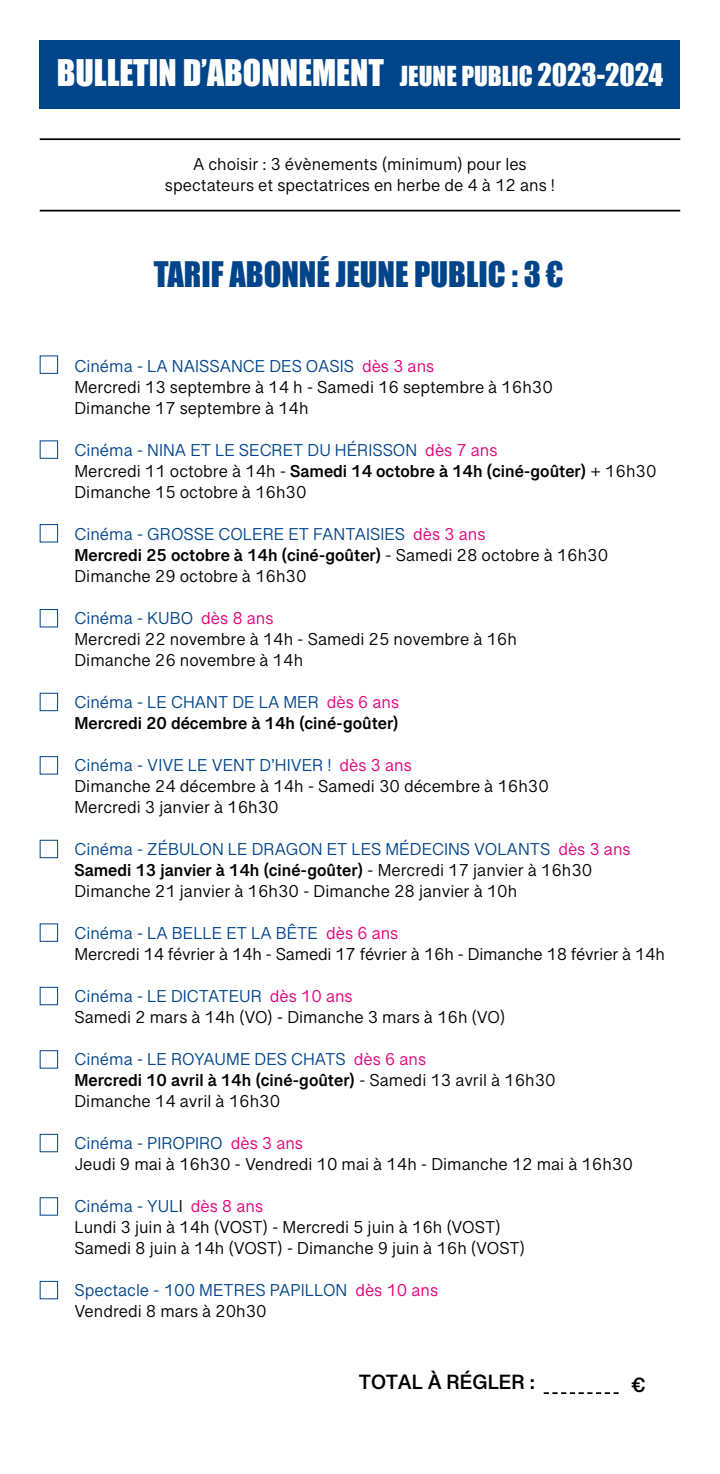
<style>
.page{position:relative;width:720px;height:1474px;background:#fff}
.page>*{position:absolute;margin:0;border:0;box-sizing:border-box;transform-origin:0 0}
.t1{font:33.77px "Impact";color:#fff}
.t2{font:32.38px "Impact";color:#00448a}
.t3{font:700 21px "Grantha Sangam MN";color:#000}
.t4{font:17.5px/21px "Grantha Sangam MN";color:#000}
.t5{font:700 17.5px/21px "Grantha Sangam MN";color:#000}
.t6{font:17.5px/21px "Grantha Sangam MN";color:#00448a}
.s1{font-size:25.38px}
.s2{font-size:28.7px}
.s3{color:#00448a}
.s4{color:#e2007a}
.s5{font-weight:700}
.s6{font-weight:400;color:#00448a}
.s7{font-weight:400;color:#e2007a}
.s8{color:#000}
</style>
<div class="page">
<svg style="left:543px;top:1392px;width:75px;height:1px"></svg>
<hr style="left:40px;top:210px;width:640px;height:1px;background:#000">
<hr style="left:40px;top:138px;width:640px;height:2px;background:#000">
<div style="left:40px;top:355px;width:18px;height:19px;border:1px solid #00448a"></div>
<div style="left:40px;top:440px;width:18px;height:19px;border:1px solid #00448a"></div>
<div style="left:40px;top:524px;width:18px;height:18px;border:1px solid #00448a"></div>
<div style="left:40px;top:609px;width:18px;height:18px;border:1px solid #00448a"></div>
<div style="left:40px;top:693px;width:18px;height:18px;border:1px solid #00448a"></div>
<div style="left:40px;top:756px;width:18px;height:18px;border:1px solid #00448a"></div>
<div style="left:40px;top:839px;width:18px;height:19px;border:1px solid #00448a"></div>
<div style="left:40px;top:986px;width:18px;height:19px;border:1px solid #00448a"></div>
<div style="left:40px;top:1050px;width:18px;height:18px;border:1px solid #00448a"></div>
<div style="left:40px;top:1133px;width:18px;height:19px;border:1px solid #00448a"></div>
<div style="left:40px;top:1197px;width:18px;height:18px;border:1px solid #00448a"></div>
<div style="left:40px;top:1280px;width:18px;height:19px;border:1px solid #00448a"></div>
<div style="left:40px;top:40px;width:640px;height:69px;background:#00448a"></div>
<h1 class="t1" style="left:57px;top:46px;width:607px">BULLETIN D’ABONNEMENT <span class="s1">JEUNE PUBLIC</span> <span class="s2">2023-2024</span></h1>
<p class="t4" style="left:165px;top:153px;width:391px;text-align:center">A choisir : 3 évènements (minimum) pour les spectateurs et spectatrices en herbe de 4 à 12 ans !</p>
<h2 class="t2" style="left:154px;top:249px;width:411px">TARIF ABONNÉ JEUNE PUBLIC : 3 €</h2>
<p class="t4" style="left:74px;top:355px;width:479px"><span class="s3">Cinéma - LA NAISSANCE DES OASIS</span> <span class="s4">dès 3 ans<br></span>Mercredi 13 septembre à 14 h - Samedi 16 septembre à 16h30<br>Dimanche 17 septembre à 14h</p>
<p class="t4" style="left:74px;top:439px;width:583px"><span class="s3">Cinéma - NINA ET LE SECRET DU HÉRISSON</span> <span class="s4">dès 7 ans<br></span>Mercredi 11 octobre à 14h - <span class="s5">Samedi 14 octobre à 14h (ciné-goûter)</span> + 16h30<br>Dimanche 15 octobre à 16h30</p>
<p class="t4" style="left:74px;top:523px;width:535px"><span class="s3">Cinéma - GROSSE COLERE ET FANTAISIES</span> <span class="s4">dès 3 ans<br></span><span class="s5">Mercredi 25 octobre à 14h (ciné-goûter)</span> - Samedi 28 octobre à 16h30<br>Dimanche 29 octobre à 16h30</p>
<p class="t4" style="left:74px;top:607px;width:444px"><span class="s3">Cinéma - KUBO</span> <span class="s4">dès 8 ans<br></span>Mercredi 22 novembre à 14h - Samedi 25 novembre à 16h<br>Dimanche 26 novembre à 14h</p>
<p class="t5" style="left:74px;top:691px;width:326px"><span class="s6">Cinéma - LE CHANT DE LA MER</span> <span class="s7">dès 6 ans<br></span>Mercredi 20 décembre à 14h (ciné-goûter)</p>
<p class="t4" style="left:74px;top:754px;width:475px"><span class="s3">Cinéma - VIVE LE VENT D’HIVER !</span> <span class="s4">dès 3 ans<br></span>Dimanche 24 décembre à 14h - Samedi 30 décembre à 16h30<br>Mercredi 3 janvier à 16h30</p>
<p class="t4" style="left:74px;top:838px;width:557px"><span class="s3">Cinéma - ZÉBULON LE DRAGON ET LES MÉDECINS VOLANTS</span> <span class="s4">dès 3 ans<br></span><span class="s5">Samedi 13 janvier à 14h (ciné-goûter)</span> - Mercredi 17 janvier à 16h30<br>Dimanche 21 janvier à 16h30 - Dimanche 28 janvier à 10h</p>
<p class="t4" style="left:74px;top:922px;width:591px"><span class="s3">Cinéma - LA BELLE ET LA BÊTE</span> <span class="s4">dès 6 ans<br></span>Mercredi 14 février à 14h - Samedi 17 février à 16h - Dimanche 18 février à 14h</p>
<p class="t4" style="left:74px;top:985px;width:432px"><span class="s3">Cinéma - LE DICTATEUR</span> <span class="s4">dès 10 ans<br></span>Samedi 2 mars à 14h (VO) - Dimanche 3 mars à 16h (VO)</p>
<p class="t4" style="left:74px;top:1048px;width:482px"><span class="s3">Cinéma - LE ROYAUME DES CHATS</span> <span class="s4">dès 6 ans<br></span><span class="s5">Mercredi 10 avril à 14h (ciné-goûter)</span> - Samedi 13 avril à 16h30<br>Dimanche 14 avril à 16h30</p>
<p class="t4" style="left:74px;top:1132px;width:559px"><span class="s3">Cinéma - PIROPIRO</span> <span class="s4">dès 3 ans<br></span>Jeudi 9 mai à 16h30 - Vendredi 10 mai à 14h - Dimanche 12 mai à 16h30</p>
<p class="t4" style="left:74px;top:1195px;width:452px"><span class="s3">Cinéma - YUL</span>I <span class="s4">dès 8 ans<br></span>Lundi 3 juin à 14h (VOST) - Mercredi 5 juin à 16h (VOST)<br>Samedi 8 juin à 14h (VOST) - Dimanche 9 juin à 16h (VOST)</p>
<p class="t6" style="left:74px;top:1279px;width:365px">Spectacle - 100 METRES PAPILLON <span class="s4">dès 10 ans<br></span><span class="s8">Vendredi 8 mars à 20h30</span></p>
<p class="t3" style="left:359px;top:1369px;width:177px">TOTAL À RÉGLER :</p>
<p class="t3" style="left:631px;top:1372px;width:16px">€</p>
</div>
